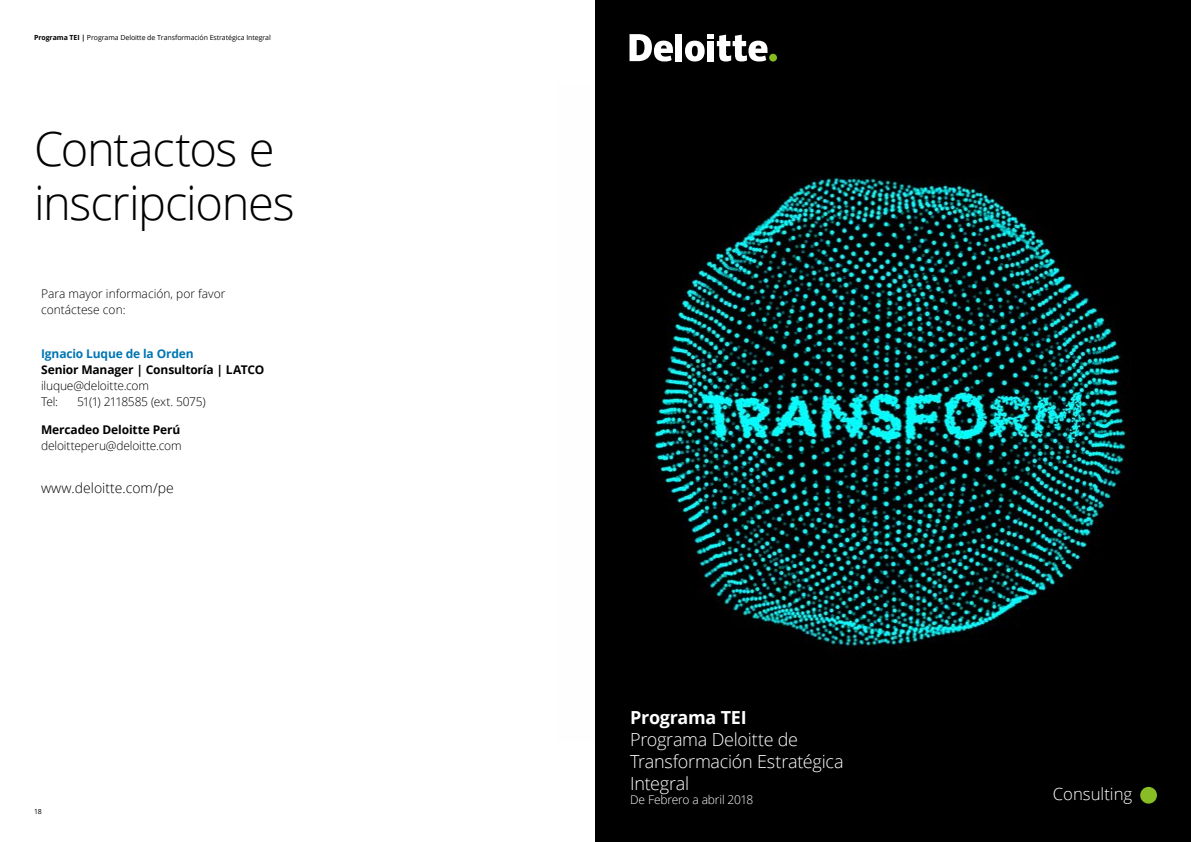
<style>
.page{position:relative;width:1191px;height:842px;background:#fff}
.page>*{position:absolute;margin:0;border:0;box-sizing:border-box;transform-origin:0 0}
.t1{font:300 47px/54px "Open Sans";letter-spacing:-.025em;color:#000}
.t2{font:300 18px/22px "Open Sans";letter-spacing:-.015em;color:#fff}
.t3{font:700 18px "Open Sans";letter-spacing:-.015em;color:#fff}
.t4{font:300 16.7px "Open Sans";color:#fff}
.t5{font:300 14px "Open Sans";color:#000}
.t6{font:300 12px/16px "Open Sans";color:#000}
.t7{font:700 12px "Open Sans";letter-spacing:-.015em;color:#000}
.t8{font:300 12px "Open Sans";letter-spacing:-.025em;color:#000}
.t9{font:700 12px "Open Sans";letter-spacing:-.015em;color:#0076b3}
.t10{font:300 12px "Open Sans";letter-spacing:-.015em;color:#fff}
.t11{font:7px "Open Sans";letter-spacing:-.01em;color:#000}
.s1{font-weight:700}
</style>
<div class="page">
<div style="left:595px;top:0;width:596px;height:842px;background:#000"></div>
<div style="left:1140px;top:787px;width:17px;height:17px;background:#88bd24;border-radius:50%"></div>
<img style="left:651px;top:177px;width:480px;height:475px">
<div style="left:769px;top:54px;width:8px;height:8px;background:#85bc22;border-radius:50%"></div>
<div style="left:675px;top:34px;width:7px;height:27px;background:#fff"></div>
<svg style="left:685px;top:34px;width:82px;height:27px"></svg>
<svg style="left:629px;top:34px;width:44px;height:27px"></svg>
<p class="t11" style="left:34px;top:32px;width:238px"><span class="s1">Programa TEI |</span> Programa Deloitte de Transformación Estratégica Integral</p>
<h1 class="t1" style="left:34px;top:121px;width:262px">Contactos e inscripciones</h1>
<p class="t6" style="left:41px;top:286px;width:186px">Para mayor información, por favor contáctese con:</p>
<p class="t9" style="left:41px;top:346px;width:154px">Ignacio Luque de la Orden</p>
<p class="t7" style="left:41px;top:361px;width:225px">Senior Manager | Consultoría | LATCO</p>
<p class="t6" style="left:41px;top:378px;width:109px">iluque@deloitte.com<br>Tel:</p>
<p class="t8" style="left:77px;top:394px;width:130px">51(1) 2118585 (ext. 5075)</p>
<p class="t7" style="left:41px;top:421px;width:141px">Mercadeo Deloitte Perú</p>
<p class="t6" style="left:41px;top:438px;width:142px">deloitteperu@deloitte.com</p>
<p class="t5" style="left:41px;top:479px;width:134px">www.deloitte.com/pe</p>
<p class="t11" style="left:34px;top:807px;width:9px">18</p>
<h2 class="t3" style="left:630px;top:704px;width:118px">Programa TEI</h2>
<h2 class="t2" style="left:630px;top:728px;width:215px">Programa Deloitte de<br>Transformación Estratégica<br>Integral</h2>
<p class="t10" style="left:630px;top:791px;width:125px">De Febrero a abril 2018</p>
<h3 class="t4" style="left:1052px;top:783px;width:81px">Consulting</h3>
</div>
